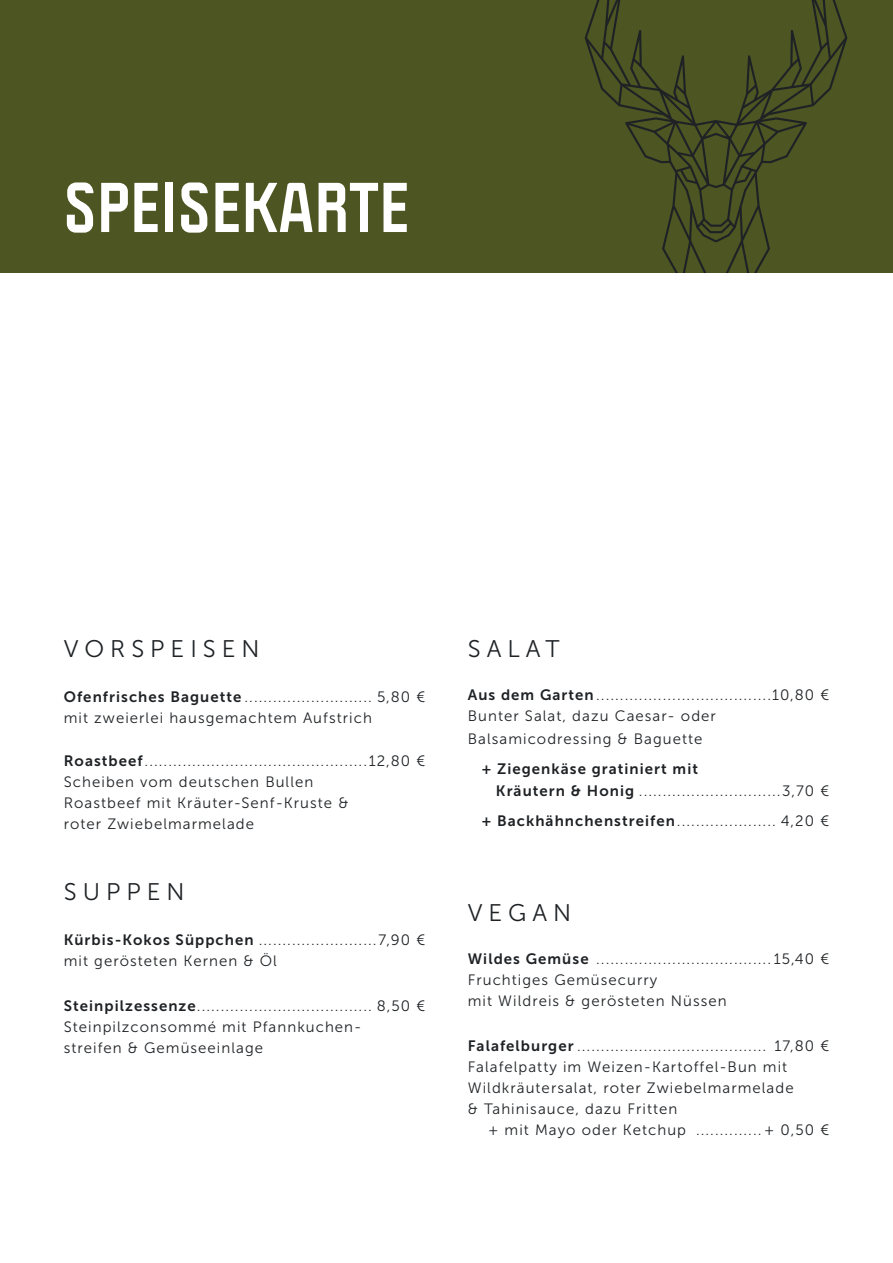
<style>
.page{position:relative;width:893px;height:1263px;background:#fff}
.page>*{position:absolute;margin:0;border:0;box-sizing:border-box;transform-origin:0 0}
.Kategorie_Head{font:800 61.5px "Politica";letter-spacing:.01em;color:#fff}
.Head{font:24px "Museo Sans 300";letter-spacing:.25em;color:#1f2225}
.Fliess{font:15px "Museo Sans 300";letter-spacing:.07em;color:#1f2225}
.Fliess-2{font:15px "Museo Sans 700";letter-spacing:.07em;color:#1f2225}
.Head-2{font:15px "Museo Sans 300";letter-spacing:.07em;color:#1f2225}
.s1{font-family:"Museo Sans 700"}
</style>
<div class="page">
<div style="left:0;top:0;width:893px;height:272px;background:#4d5522"></div>
<svg style="left:585px;top:0;width:262px;height:272px"></svg>
<p class="Kategorie_Head" style="left:64px;top:162px;width:346px">SPEISEKARTE</p>
<p class="Head" style="left:64px;top:635px;width:197px">VORSPEISEN</p>
<p class="Fliess" style="left:64px;top:688px;width:363px"><span class="s1">Ofenfrisches Baguette</span> ........................... 5,80 €</p>
<p class="Fliess" style="left:64px;top:709px;width:310px">mit zweierlei hausgemachtem Aufstrich</p>
<p class="Fliess" style="left:64px;top:753px;width:363px"><span class="s1">Roastbeef</span>...............................................12,80 €</p>
<p class="Fliess" style="left:64px;top:774px;width:251px">Scheiben vom deutschen Bullen</p>
<p class="Fliess" style="left:64px;top:795px;width:286px">Roastbeef mit Kräuter-Senf-Kruste &amp;</p>
<p class="Fliess" style="left:64px;top:816px;width:192px">roter Zwiebelmarmelade</p>
<p class="Head" style="left:64px;top:879px;width:122px">SUPPEN</p>
<p class="Fliess" style="left:64px;top:932px;width:363px"><span class="s1">Kürbis-Kokos Süppchen</span> .........................7,90 €</p>
<p class="Fliess" style="left:64px;top:953px;width:215px">mit gerösteten Kernen &amp; Öl</p>
<p class="Fliess" style="left:64px;top:998px;width:363px"><span class="s1">Steinpilzessenze</span>..................................... 8,50 €</p>
<p class="Fliess" style="left:64px;top:1019px;width:299px">Steinpilzconsommé mit Pfannkuchen-</p>
<p class="Head-2" style="left:64px;top:1040px;width:201px">streifen &amp; Gemüseeinlage</p>
<p class="Head" style="left:468px;top:635px;width:93px">SALAT</p>
<p class="Fliess" style="left:468px;top:687px;width:363px"><span class="s1">Aus dem Garten</span>.....................................10,80 €</p>
<p class="Fliess" style="left:468px;top:708px;width:250px">Bunter Salat, dazu Caesar- oder</p>
<p class="Fliess" style="left:468px;top:730px;width:236px">Balsamicodressing &amp; Baguette</p>
<p class="Fliess-2" style="left:482px;top:760px;width:218px">+ Ziegenkäse gratiniert mit</p>
<p class="Fliess" style="left:496px;top:783px;width:335px"><span class="s1">Kräutern &amp; Honig</span> ..............................3,70 €</p>
<p class="Fliess" style="left:482px;top:813px;width:349px"><span class="s1">+ Backhähnchenstreifen</span>..................... 4,20 €</p>
<p class="Head" style="left:468px;top:900px;width:105px">VEGAN</p>
<p class="Fliess" style="left:468px;top:951px;width:363px"><span class="s1">Wildes Gemüse</span> ..................................... 15,40 €</p>
<p class="Fliess" style="left:468px;top:972px;width:191px">Fruchtiges Gemüsecurry</p>
<p class="Fliess" style="left:468px;top:993px;width:261px">mit Wildreis &amp; gerösteten Nüssen</p>
<p class="Fliess" style="left:468px;top:1038px;width:363px"><span class="s1">Falafelburger</span> ........................................ 17,80 €</p>
<p class="Fliess" style="left:468px;top:1059px;width:321px">Falafelpatty im Weizen-Kartoffel-Bun mit</p>
<p class="Fliess" style="left:468px;top:1080px;width:327px">Wildkräutersalat, roter Zwiebelmarmelade</p>
<p class="Fliess" style="left:468px;top:1101px;width:211px">&amp; Tahinisauce, dazu Fritten</p>
<p class="Fliess" style="left:488px;top:1122px;width:343px">+ mit Mayo oder Ketchup ..............+ 0,50 €</p>
</div>
